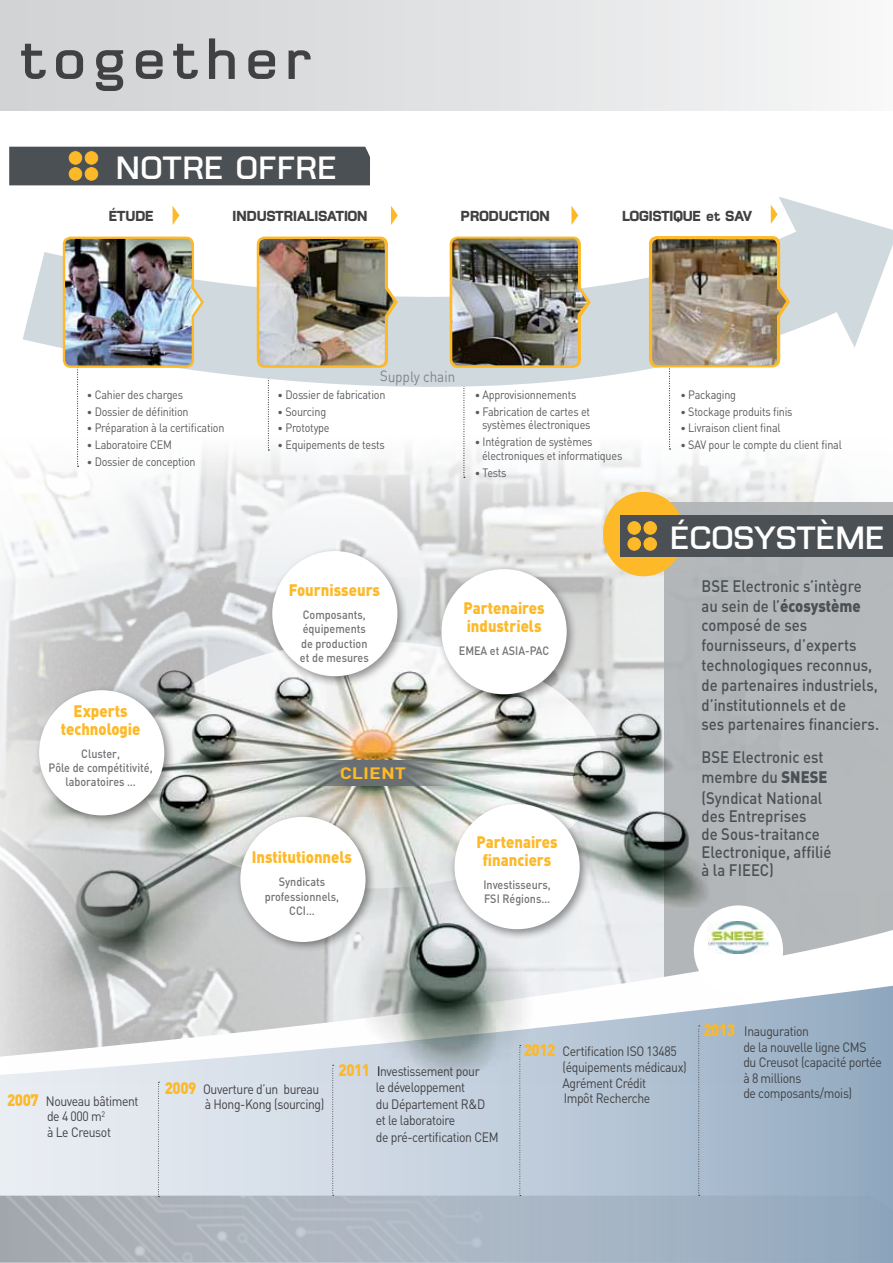
<style>
.page{position:relative;width:893px;height:1263px;background:#fff}
.page>*{position:absolute;margin:0;border:0;box-sizing:border-box;transform-origin:0 0}
.t1{font:700 54px "Myers Sans OT";letter-spacing:.1em;color:#414042}
.t2{font:700 30px "Myers Sans OT";color:#fff}
.t3{font:500 16.5px/19.8px "DIN";color:#4b5054;scale:.9 1}
.t4{font:900 16.5px/18px "DIN";color:#fdb927;text-align:center;scale:.9 1}
.t5{font:700 16.35px "DIN";color:#fdb927;scale:1.2 1}
.t6{font:15px "DIN";color:#828487;scale:.9 1}
.t7{font:13.5px/15.6px "DIN";letter-spacing:-.03em;color:#414042;scale:.9 1}
.t8{font:900 13.5px "Myers Sans OT";color:#414042;scale:.9 1}
.t9{font:12px/14px "DIN";letter-spacing:-.02em;color:#58595b;text-align:right;scale:.9 1}
.t10{font:500 12px/14.4px "DIN";color:#717275;scale:.9 1}
.s1{font-size:10.5px}
.s2{font-weight:900}
.s3{font-weight:900;font-size:16.5px;color:#fdb927}
.s4{color:#000}
</style>
<div class="page">
<img style="left:0;top:436px;width:824px;height:482px">
<svg style="left:464px;top:419px;width:1px;height:59px"></svg>
<svg style="left:9px;top:146px;width:769px;height:272px"></svg>
<div style="left:664px;top:502px;width:229px;height:590px;background:#b1b4b6"></div>
<svg style="left:0;top:918px;width:893px;height:68px;fill:#fff"></svg>
<div style="left:0;top:0;width:893px;height:110px;background:linear-gradient(to right,#cfd0d2,#f5f6f6)"></div>
<svg style="left:0;top:986px;width:893px;height:277px"></svg>
<div style="left:749px;top:1196px;width:144px;height:66px;background:#95abbf"></div>
<img style="left:0;top:1196px;width:749px;height:66px">
<img style="left:4px;top:577px;width:741px;height:505px">
<div style="left:267px;top:546px;width:141px;height:141px;background:#000;opacity:.42"></div>
<div style="left:272px;top:551px;width:125px;height:125px;background:#fff;border-radius:50%"></div>
<svg style="left:290px;top:760px;width:168px;height:26px"></svg>
<svg style="left:669px;top:367px;width:1px;height:83px"></svg>
<svg style="left:63px;top:237px;width:131px;height:131px"></svg>
<svg style="left:65px;top:239px;width:139px;height:228px"></svg>
<img style="left:65px;top:239px;width:136px;height:126px">
<div style="left:257px;top:237px;width:131px;height:131px;background:#fdb927;border-radius:8px"></div>
<svg style="left:450px;top:237px;width:131px;height:131px"></svg>
<svg style="left:587px;top:287px;width:4px;height:31px"></svg>
<img style="left:452px;top:239px;width:135px;height:126px">
<div style="left:649px;top:236px;width:131px;height:131px;background:linear-gradient(to bottom,#fdb927,#fdb927);border-radius:8px"></div>
<img style="left:652px;top:239px;width:129px;height:126px">
<svg style="left:173px;top:206px;width:6px;height:19px"></svg>
<svg style="left:391px;top:206px;width:7px;height:19px"></svg>
<svg style="left:571px;top:206px;width:7px;height:19px"></svg>
<svg style="left:748px;top:197px;width:145px;height:151px"></svg>
<div style="left:9px;top:147px;width:361px;height:38px;background:#4b5054"></div>
<div style="left:69px;top:152px;width:13px;height:12px;background:#fdb927;border-radius:50%"></div>
<div style="left:69px;top:152px;width:13px;height:12px;border:1px solid #fdb927;border-radius:50%"></div>
<div style="left:69px;top:168px;width:13px;height:12px;background:#fdb927;border-radius:50%"></div>
<div style="left:69px;top:168px;width:13px;height:12px;border:1px solid #fdb927;border-radius:50%"></div>
<div style="left:85px;top:152px;width:13px;height:12px;background:#fdb927;border-radius:50%"></div>
<div style="left:85px;top:152px;width:13px;height:12px;border:1px solid #fdb927;border-radius:50%"></div>
<div style="left:85px;top:168px;width:13px;height:12px;background:#fdb927;border-radius:50%"></div>
<div style="left:85px;top:168px;width:13px;height:12px;border:1px solid #fdb927;border-radius:50%"></div>
<div style="left:436px;top:564px;width:142px;height:141px;background:#000;opacity:.42"></div>
<div style="left:441px;top:569px;width:126px;height:125px;background:#fff;border-radius:50%"></div>
<div style="left:449px;top:799px;width:142px;height:141px;background:#000;opacity:.42"></div>
<div style="left:454px;top:804px;width:126px;height:125px;background:#fff;border-radius:50%"></div>
<div style="left:34px;top:685px;width:141px;height:141px;background:#000;opacity:.42"></div>
<div style="left:39px;top:690px;width:125px;height:125px;background:#fff;border-radius:50%"></div>
<div style="left:235px;top:811px;width:142px;height:142px;background:#000;opacity:.42"></div>
<div style="left:240px;top:817px;width:126px;height:125px;background:#fff;border-radius:50%"></div>
<svg style="left:698px;top:1025px;width:2px;height:171px"></svg>
<svg style="left:519px;top:1045px;width:2px;height:151px"></svg>
<svg style="left:332px;top:1065px;width:2px;height:131px"></svg>
<svg style="left:158px;top:1082px;width:1px;height:115px"></svg>
<div style="left:694px;top:905px;width:89px;height:90px;background:#fff;border-radius:50%"></div>
<img style="left:707px;top:921px;width:63px;height:33px">
<div style="left:603px;top:492px;width:81px;height:84px;background:#fdb927;border-radius:50%"></div>
<div style="left:620px;top:515px;width:273px;height:42px;background:#4b5054"></div>
<div style="left:628px;top:522px;width:12px;height:12px;background:#fdb927;border-radius:50%"></div>
<div style="left:628px;top:522px;width:12px;height:12px;border:1px solid #fdb927;border-radius:50%"></div>
<div style="left:628px;top:538px;width:12px;height:12px;background:#fdb927;border-radius:50%"></div>
<div style="left:628px;top:538px;width:12px;height:12px;border:1px solid #fdb927;border-radius:50%"></div>
<div style="left:644px;top:522px;width:12px;height:12px;background:#fdb927;border-radius:50%"></div>
<div style="left:644px;top:522px;width:12px;height:12px;border:1px solid #fdb927;border-radius:50%"></div>
<div style="left:644px;top:538px;width:12px;height:12px;background:#fdb927;border-radius:50%"></div>
<div style="left:644px;top:538px;width:12px;height:12px;border:1px solid #fdb927;border-radius:50%"></div>
<img style="left:259px;top:239px;width:139px;height:212px">
<svg style="left:438px;top:371px;width:16px;height:11px"></svg>
<h1 class="t1" style="left:20px;top:26px;width:293px">together</h1>
<h2 class="t2" style="left:116px;top:149px;width:223px">NOTRE OFFRE</h2>
<p class="t8" style="left:109px;top:207px;width:51px">ÉTUDE</p>
<p class="t8" style="left:233px;top:207px;width:152px">INDUSTRIALISATION</p>
<p class="t8" style="left:461px;top:207px;width:100px">PRODUCTION</p>
<p class="t8" style="left:622px;top:207px;width:146px">LOGISTIQUE et SAV</p>
<p class="t9" style="left:87px;top:387px;width:108px"><span class="s1">•</span> Cahier des charges</p>
<p class="t9" style="left:87px;top:404px;width:115px"><span class="s1">•</span> Dossier de définition</p>
<p class="t9" style="left:87px;top:421px;width:154px"><span class="s1">•</span> Préparation à la certification</p>
<p class="t9" style="left:87px;top:438px;width:96px"><span class="s1">•</span> Laboratoire CEM</p>
<p class="t9" style="left:87px;top:455px;width:122px"><span class="s1">•</span> Dossier de conception</p>
<p class="t9" style="left:278px;top:387px;width:121px"><span class="s1">•</span> Dossier de fabrication</p>
<p class="t9" style="left:278px;top:404px;width:55px"><span class="s1">•</span> Sourcing</p>
<p class="t9" style="left:278px;top:421px;width:59px"><span class="s1">•</span> Prototype</p>
<p class="t9" style="left:278px;top:438px;width:120px"><span class="s1">•</span> Equipements de tests</p>
<p class="t6" style="left:396px;top:367px;width:29px;rotate:1deg">pply</p>
<p class="t6" style="left:423px;top:368px;width:17px">ch</p>
<p class="t9" style="left:475px;top:387px;width:115px"><span class="s1">•</span> Approvisionnements</p>
<p class="t9" style="left:475px;top:404px;width:130px"><span class="s1">•</span> Fabrication de cartes et systèmes électroniques</p>
<p class="t9" style="left:482px;top:435px;width:157px;text-align:left;text-indent:-7px"><span class="s1">•</span> Intégration de systèmes électroniques et informatiques</p>
<p class="t9" style="left:475px;top:466px;width:37px"><span class="s1">•</span> Tests</p>
<h3 class="t4" style="left:61px;top:701px;width:90px">Experts technologie</h3>
<p class="t10" style="left:49px;top:746px;width:117px;text-align:center">Cluster,<br>Pôle de compétitivité, laboratoires …</p>
<h3 class="t4" style="left:289px;top:580px;width:103px">Fournisseurs</h3>
<p class="t10" style="left:300px;top:607px;width:78px">Composants, équipements de production et de mesures</p>
<h3 class="t5" style="left:340px;top:762px;width:57px">CLIENT</h3>
<h3 class="t4" style="left:252px;top:847px;width:113px">Institutionnels</h3>
<p class="t10" style="left:265px;top:874px;width:84px;text-align:center">Syndicats professionnels,<br>CCI…</p>
<h3 class="t4" style="left:464px;top:598px;width:92px;text-align:left">Partenaires industriels</h3>
<p class="t10" style="left:459px;top:643px;width:102px">EMEA et ASIA-PAC</p>
<h3 class="t4" style="left:477px;top:832px;width:92px">Partenaires financiers</h3>
<p class="t10" style="left:483px;top:877px;width:77px">Investisseurs,<br>FSI Régions…</p>
<p class="t9" style="left:680px;top:387px;width:63px"><span class="s1">•</span> Packaging</p>
<p class="t9" style="left:680px;top:404px;width:126px"><span class="s1">•</span> Stockage produits finis</p>
<p class="t9" style="left:680px;top:421px;width:113px"><span class="s1">•</span> Livraison client final</p>
<p class="t9" style="left:680px;top:438px;width:181px"><span class="s1">•</span> SAV pour le compte du client final</p>
<h2 class="t2" style="left:670px;top:519px;width:215px">ÉCOSYSTÈME</h2>
<h3 class="t3" style="left:701px;top:575px;width:199px">BSE Electronic s’intègre au sein de l’<span class="s2">écosystème </span>composé de ses fournisseurs, d’experts technologiques reconnus, de partenaires industriels, d’institutionnels et de<br>ses partenaires financiers.</h3>
<h3 class="t3" style="left:701px;top:746px;width:139px">BSE Electronic est membre du <span class="s2">SNESE</span></h3>
<h3 class="t3" style="left:701px;top:789px;width:146px;line-height:18px">(Syndicat National des Entreprises<br>de Sous-traitance<br>Electronique, affilié à la FIEEC)</h3>
<p class="t7" style="left:47px;top:1093px;width:103px;text-indent:-40px"><span class="s3">2007</span> Nouveau bâtiment de 4 000 m<sup>2<br></sup>à Le Creusot</p>
<p class="t7" style="left:205px;top:1081px;width:135px;text-indent:-40px"><span class="s3">2009</span> Ouverture d’un bureau à Hong-Kong (sourcing)</p>
<p class="t7" style="left:376px;top:1062px;width:138px;line-height:16.5px;text-indent:-37px"><span class="s3">2011</span> <span class="s4">I</span>nvestissement pour<br>le développement<br>du Département R&amp;D et le laboratoire<br>de pré-certification CEM</p>
<p class="t7" style="left:562px;top:1043px;width:140px;text-indent:-39px"><span class="s3">2012</span> Certification ISO 13485 (équipements médicaux)<br>Agrément Crédit<br>Impôt Recherche</p>
<p class="t7" style="left:743px;top:1023px;width:156px;text-indent:-40px"><span class="s3">2013</span> Inauguration<br>de la nouvelle ligne CMS du Creusot (capacité portée à 8 millions<br>de composants/mois)</p>
</div>
